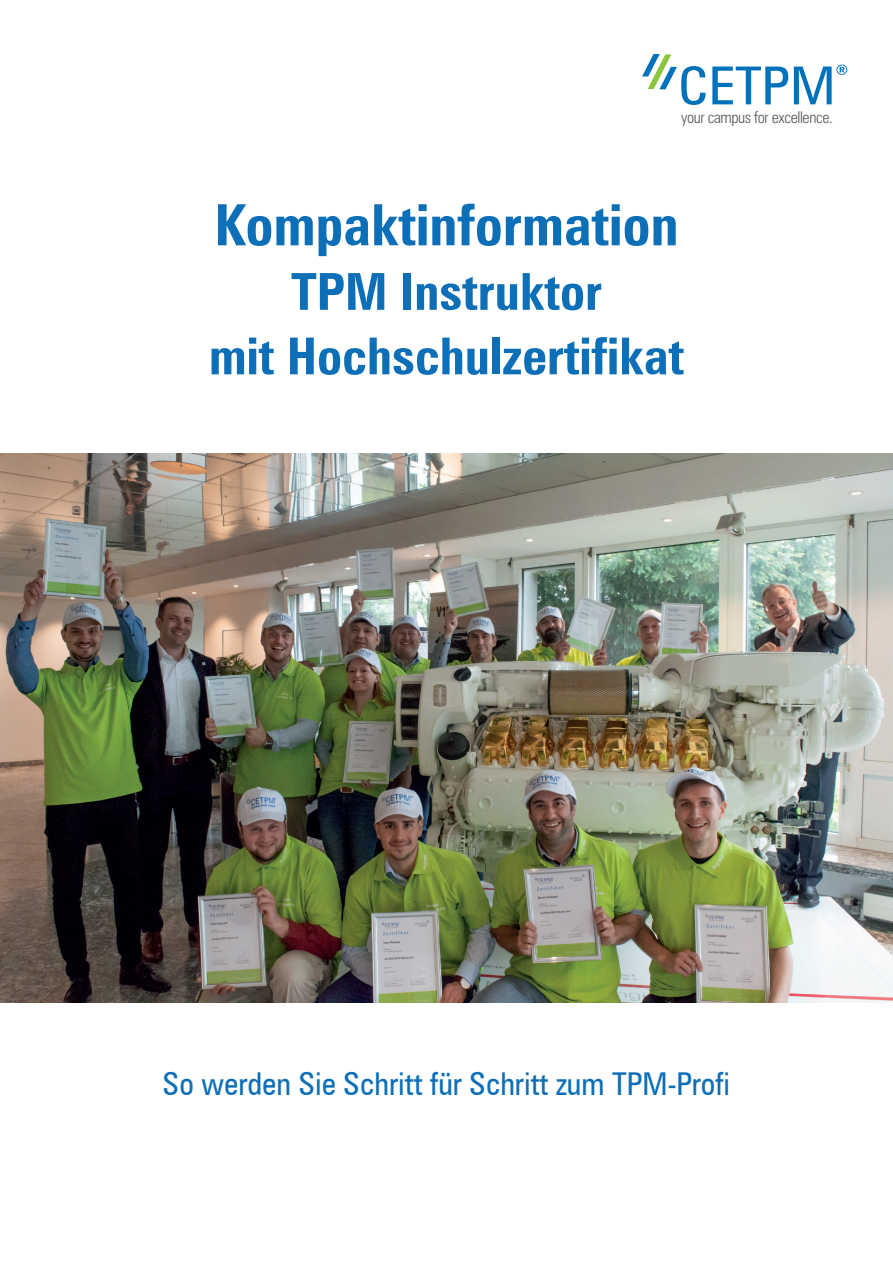
<style>
.page{position:relative;width:893px;height:1263px;background:#fff}
.page>*{position:absolute;margin:0;border:0;box-sizing:border-box;transform-origin:0 0}
.t1{font:700 condensed 57px "Zurich BT";color:#0c6fb8}
.t2{font:700 condensed 51px/64.5px "Zurich BT";color:#0c6fb8;text-align:center}
.t3{font:condensed 31.5px "Zurich BT";color:#0e6fb7}
.t4{font:300 condensed 16.2px "Zurich BT";letter-spacing:-.025em;color:#57585a}
</style>
<div class="page">
<img style="left:0;top:454px;width:893px;height:548px">
<svg style="left:642px;top:54px;width:64px;height:51px"></svg>
<svg style="left:712px;top:67px;width:76px;height:37px"></svg>
<svg style="left:794px;top:65px;width:53px;height:39px"></svg>
<p class="t4" style="left:681px;top:107px;width:153px">your campus for excellence.</p>
<h1 class="t1" style="left:214px;top:190px;width:466px">Kompaktinformation</h1>
<h2 class="t2" style="left:209px;top:259px;width:477px">TPM Instruktor<br>mit Hochschulzertifikat</h2>
<p class="t3" style="left:163px;top:1065px;width:569px">So werden Sie Schritt für Schritt zum TPM-Profi</p>
</div>
